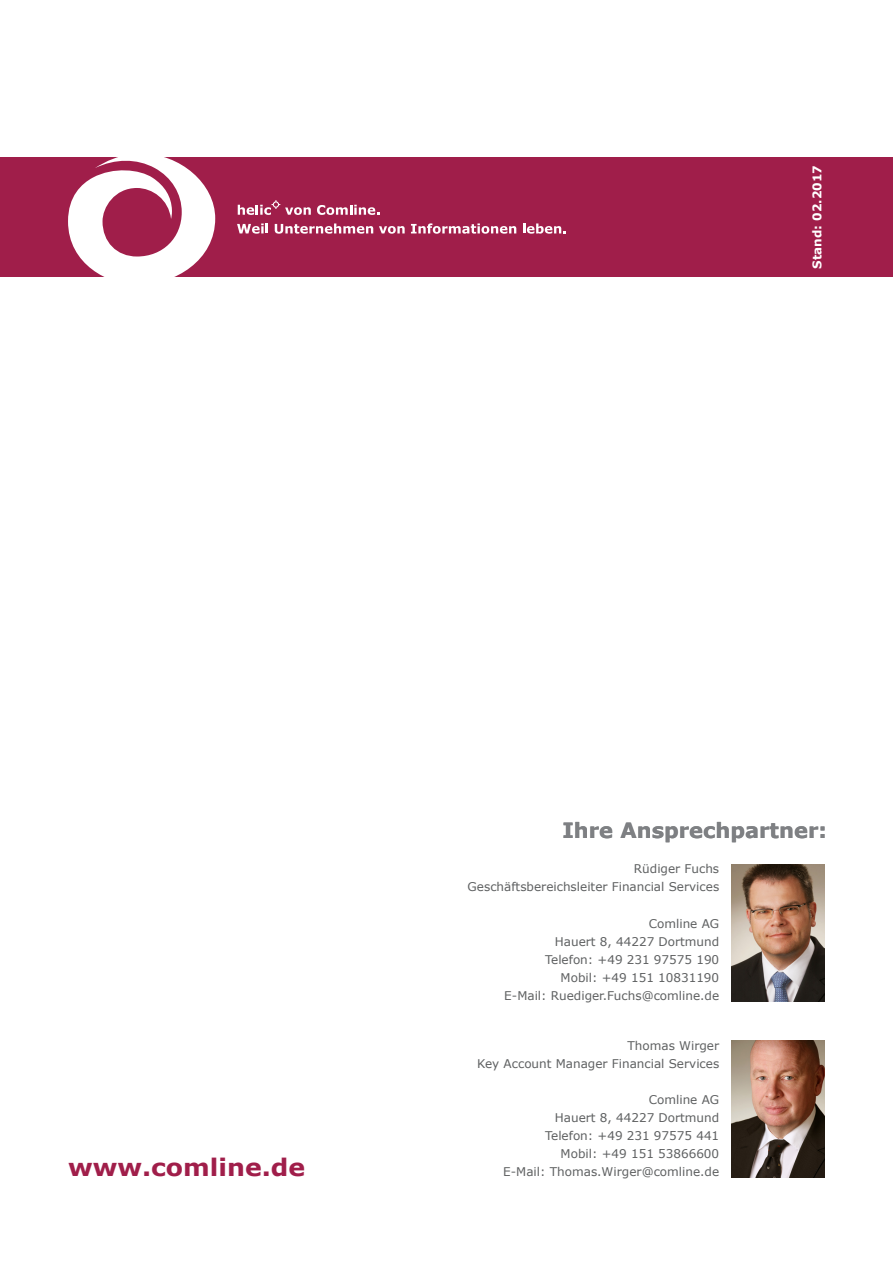
<style>
.page{position:relative;width:893px;height:1263px;background:#fff}
.page>*{position:absolute;margin:0;border:0;box-sizing:border-box;transform-origin:0 0}
.t1{font:700 24px "Verdana";color:#a01e4a;scale:1.05 1}
.t2{font:700 21px "Verdana";color:#7e8083}
.FT_regular{font:12px/18px "Verdana";color:#5e6061;text-align:right}
.t3{font:700 12px "Verdana";color:#fff}
</style>
<div class="page">
<div style="left:0;top:157px;width:893px;height:119px;background:#a01e4a"></div>
<svg style="left:68px;top:157px;width:147px;height:120px"></svg>
<svg style="left:238px;top:200px;width:73px;height:15px"></svg>
<svg style="left:317px;top:205px;width:62px;height:10px"></svg>
<svg style="left:237px;top:223px;width:31px;height:11px"></svg>
<svg style="left:275px;top:223px;width:98px;height:11px"></svg>
<svg style="left:379px;top:226px;width:26px;height:8px"></svg>
<svg style="left:411px;top:223px;width:105px;height:11px"></svg>
<svg style="left:523px;top:223px;width:43px;height:11px"></svg>
<img style="left:731px;top:1041px;width:94px;height:137px">
<img style="left:731px;top:864px;width:94px;height:137px">
<p class="t3" style="left:808px;top:269px;width:105px;rotate:-90deg">Stand: 02.2017</p>
<p class="t1" style="left:68px;top:1150px;width:227px">www.comline.de</p>
<p class="t2" style="left:562px;top:815px;width:266px">Ihre Ansprechpartner:</p>
<p class="FT_regular" style="left:468px;top:860px;width:253px">Rüdiger Fuchs<br>Geschäftsbereichsleiter Financial Services</p>
<p class="FT_regular" style="left:504px;top:914px;width:216px">Comline AG<br>Hauert 8, 44227 Dortmund<br>Telefon: +49 231 97575 190<br>Mobil: +49 151 10831190<br>E-Mail: Ruediger.Fuchs@comline.de</p>
<p class="FT_regular" style="left:477px;top:1036px;width:244px">Thomas Wirger<br>Key Account Manager Financial Services</p>
<p class="FT_regular" style="left:503px;top:1090px;width:217px">Comline AG<br>Hauert 8, 44227 Dortmund<br>Telefon: +49 231 97575 441<br>Mobil: +49 151 53866600<br>E-Mail: Thomas.Wirger@comline.de</p>
</div>
